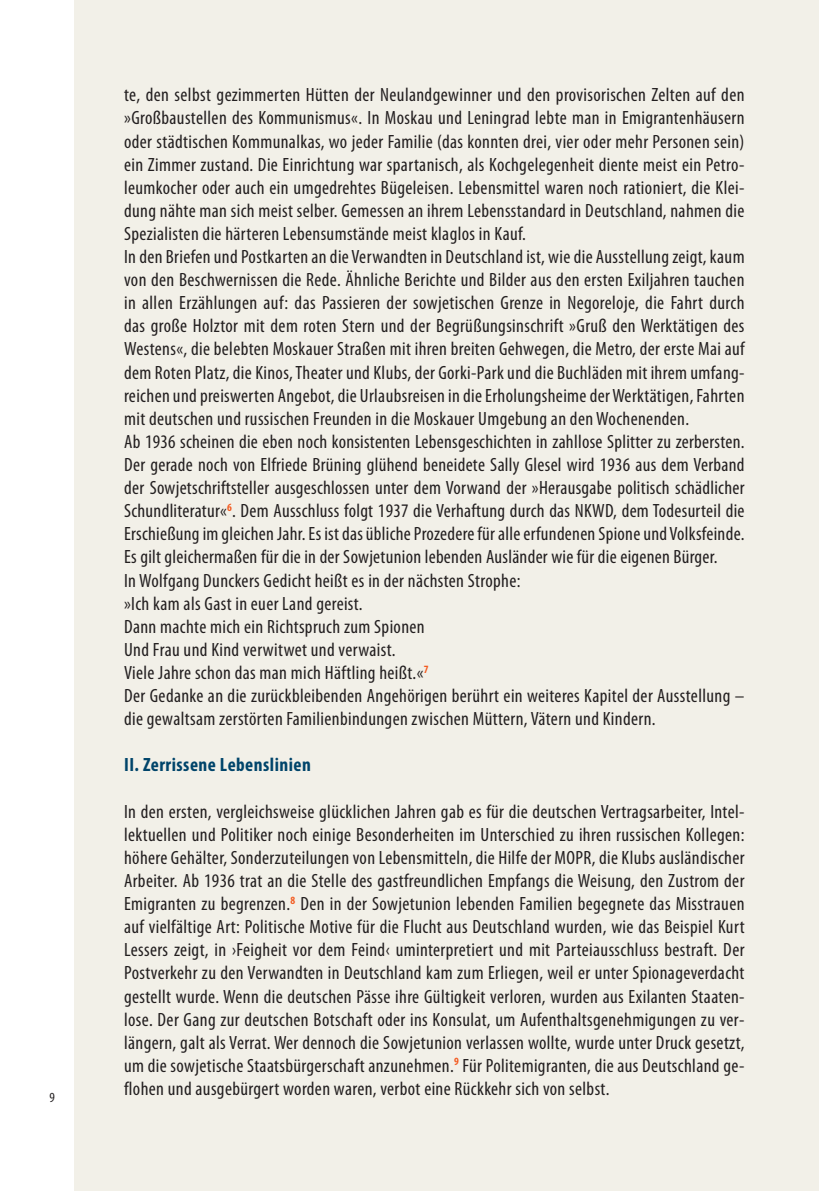
<style>
.page{position:relative;width:819px;height:1191px;background:#fff}
.page>*{position:absolute;margin:0;border:0;box-sizing:border-box;transform-origin:0 0}
.t1{font:condensed 19.25px/23.1px "Myriad Pro";letter-spacing:.02em;color:#231f20}
.t2{font:700 condensed 19.25px "Myriad Pro";letter-spacing:.025em;color:#00446a}
.t3{font:condensed 14px "Myriad Pro";color:#231f20}
</style>
<div class="page">
<div style="left:74px;top:0;width:745px;height:1191px;background:#f2f0e8"></div>
<p class="t3" style="left:50px;top:1089px;width:7px">9</p>
<p class="t1" style="left:124px;top:83px;width:622px">te, den selbst gezimmerten Hütten der Neulandgewinner und den provisorischen Zelten auf den »Großbaustellen des Kommunismus«. In Moskau und Leningrad lebte man in Emigrantenhäusern oder städtischen Kommunalkas, wo jeder Familie (das konnten drei, vier oder mehr Personen sein) ein Zimmer zustand. Die Einrichtung war spartanisch, als Kochgelegenheit diente meist ein Petro&shy;leumkocher oder auch ein umgedrehtes Bügeleisen. Lebensmittel waren noch rationiert, die Klei&shy;dung nähte man sich meist selber. Gemessen an ihrem Lebensstandard in Deutschland, nahmen die Spezialisten die härteren Lebensumstände meist klaglos in Kauf.<br>In den Briefen und Postkarten an die Verwandten in Deutschland ist, wie die Ausstellung zeigt, kaum von den Beschwernissen die Rede. Ähnliche Berichte und Bilder aus den ersten Exiljahren tauchen in allen Erzählungen auf: das Passieren der sowjetischen Grenze in Negoreloje, die Fahrt durch das große Holztor mit dem roten Stern und der Begrüßungsinschrift »Gruß den Werktätigen des Westens«, die belebten Moskauer Straßen mit ihren breiten Gehwegen, die Metro, der erste Mai auf dem Roten Platz, die Kinos, Theater und Klubs, der Gorki-Park und die Buchläden mit ihrem umfang&shy;reichen und preiswerten Angebot, die Urlaubsreisen in die Erholungsheime der Werktätigen, Fahrten mit deutschen und russischen Freunden in die Moskauer Umgebung an den Wochenenden.<br>Ab 1936 scheinen die eben noch konsistenten Lebensgeschichten in zahllose Splitter zu zerbersten.<br>Der gerade noch von Elfriede Brüning glühend beneidete Sally Glesel wird 1936 aus dem Verband der Sowjetschriftsteller ausgeschlossen unter dem Vorwand der »Herausgabe politisch schädlicher Schundliteratur«<sup>6</sup>. Dem Ausschluss folgt 1937 die Verhaftung durch das NKWD, dem Todesurteil die Erschießung im gleichen Jahr. Es ist das übliche Prozedere für alle erfundenen Spione und Volksfeinde.<br>Es gilt gleichermaßen für die in der Sowjetunion lebenden Ausländer wie für die eigenen Bürger.<br>In Wolfgang Dunckers Gedicht heißt es in der nächsten Strophe:<br>»Ich kam als Gast in euer Land gereist.<br>Dann machte mich ein Richtspruch zum Spionen<br>Und Frau und Kind verwitwet und verwaist.<br>Viele Jahre schon das man mich Häftling heißt.«<sup>7<br></sup>Der Gedanke an die zurückbleibenden Angehörigen berührt ein weiteres Kapitel der Ausstellung – die gewaltsam zerstörten Familienbindungen zwischen Müttern, Vätern und Kindern.</p>
<p class="t2" style="left:124px;top:753px;width:188px">II. Zerrissene Lebenslinien</p>
<p class="t1" style="left:124px;top:799px;width:622px;text-align:justify">In den ersten, vergleichsweise glücklichen Jahren gab es für die deutschen Vertragsarbeiter, Intel&shy;lektuellen und Politiker noch einige Besonderheiten im Unterschied zu ihren russischen Kollegen: höhere Gehälter, Sonderzuteilungen von Lebensmitteln, die Hilfe der MOPR, die Klubs ausländischer Arbeiter. Ab 1936 trat an die Stelle des gastfreundlichen Empfangs die Weisung, den Zustrom der Emigranten zu begrenzen.<sup>8</sup> Den in der Sowjetunion lebenden Familien begegnete das Misstrauen auf vielfältige Art: Politische Motive für die Flucht aus Deutschland wurden, wie das Beispiel Kurt Lessers zeigt, in ›Feigheit vor dem Feind‹ uminterpretiert und mit Parteiausschluss bestraft. Der Postverkehr zu den Verwandten in Deutschland kam zum Erliegen, weil er unter Spionageverdacht gestellt wurde. Wenn die deutschen Pässe ihre Gültigkeit verloren, wurden aus Exilanten Staaten&shy;lose. Der Gang zur deutschen Botschaft oder ins Konsulat, um Aufenthaltsgenehmigungen zu ver&shy;längern, galt als Verrat. Wer dennoch die Sowjetunion verlassen wollte, wurde unter Druck gesetzt, um die sowjetische Staatsbürgerschaft anzunehmen.<sup>9</sup> Für Politemigranten, die aus Deutschland ge&shy;flohen und ausgebürgert worden waren, verbot eine Rückkehr sich von selbst.</p>
</div>
